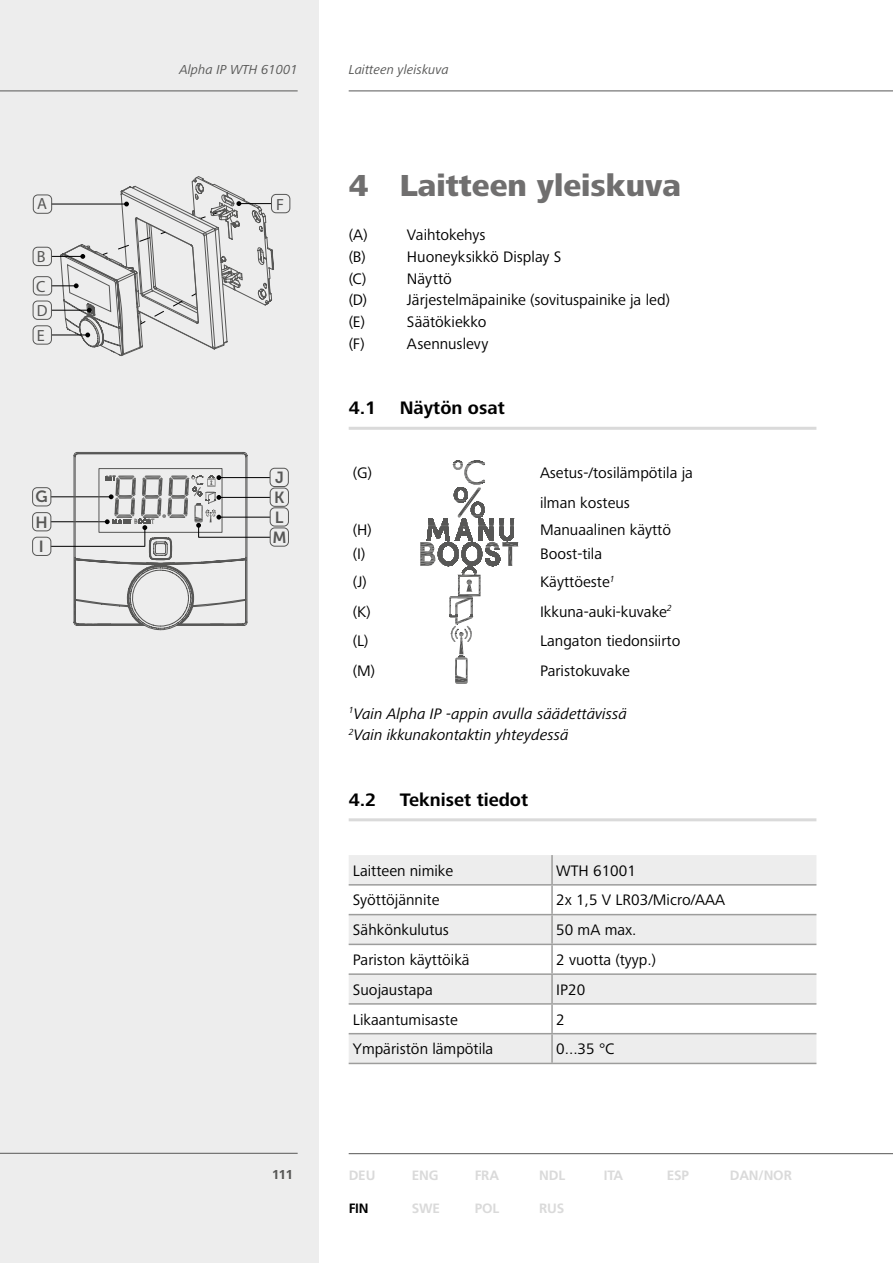
<style>
.page{position:relative;width:893px;height:1263px;background:#fff}
.page>*{position:absolute;margin:0;border:0;box-sizing:border-box;transform-origin:0 0}
.t1{font:800 31.5px "Frutiger Next LTW1 G";color:#706f6f}
.t2{font:700 18.75px "Frutiger Next LTW1 G";color:#000}
.t3{font:16.2px/24.6px "Museo Sans 700";color:#575756;text-align:justify}
.t4{font:16.05px/19.8px "Museo Sans 700";color:#575756}
.fin-Fließtext{font:15.75px/30.2px "Frutiger Next LTW1 G";color:#000}
.fin-Tabelle_linksbün{font:15.75px "Frutiger Next LTW1 G";color:#000}
.fin-Fließtext_italic{font:italic 15.75px "Frutiger Next LTW1 G";color:#000}
.t5{font:700 13.5px "Frutiger LT Com";letter-spacing:-.01em;color:#dadada}
.t6{font:italic 13.5px "Frutiger Next LTW1 G";color:#575756}
.t7{font:700 13.5px "Frutiger LT Com";color:#000}
.t8{font:700 13.5px "Frutiger Next LTW1 G";color:#575756}
</style>
<div class="page">
<div style="left:0;top:0;width:319px;height:1263px;background:#ededed"></div>
<hr style="left:349px;top:1153px;width:544px;height:1px;background:#575756">
<hr style="left:0;top:1153px;width:298px;height:1px;background:#575756">
<hr style="left:349px;top:91px;width:544px;height:1px;background:#575756">
<hr style="left:0;top:91px;width:298px;height:1px;background:#575756">
<hr style="left:349px;top:427px;width:467px;height:3px;background:#dadada">
<hr style="left:349px;top:818px;width:467px;height:3px;background:#dadada">
<svg style="left:420px;top:460px;width:98px;height:224px"></svg>
<div style="left:349px;top:855px;width:467px;height:208px;background:#ededed"></div>
<svg style="left:349px;top:885px;width:467px;height:148px"></svg>
<hr style="left:551px;top:855px;width:2px;height:29px;background:#9d9d9c">
<hr style="left:349px;top:884px;width:203px;height:1px;background:#9d9d9c">
<hr style="left:552px;top:884px;width:264px;height:1px;background:#9d9d9c">
<hr style="left:551px;top:885px;width:2px;height:29px;background:#9d9d9c">
<hr style="left:349px;top:914px;width:203px;height:1px;background:#9d9d9c">
<hr style="left:552px;top:914px;width:264px;height:1px;background:#9d9d9c">
<hr style="left:551px;top:915px;width:2px;height:29px;background:#9d9d9c">
<hr style="left:349px;top:944px;width:203px;height:1px;background:#9d9d9c">
<hr style="left:552px;top:944px;width:264px;height:1px;background:#9d9d9c">
<hr style="left:551px;top:945px;width:2px;height:28px;background:#9d9d9c">
<hr style="left:349px;top:973px;width:203px;height:2px;background:#9d9d9c">
<hr style="left:552px;top:973px;width:264px;height:2px;background:#9d9d9c">
<hr style="left:551px;top:975px;width:2px;height:28px;background:#9d9d9c">
<hr style="left:349px;top:1003px;width:203px;height:2px;background:#9d9d9c">
<hr style="left:552px;top:1003px;width:264px;height:2px;background:#9d9d9c">
<hr style="left:551px;top:1005px;width:2px;height:28px;background:#9d9d9c">
<hr style="left:349px;top:1033px;width:203px;height:1px;background:#9d9d9c">
<hr style="left:552px;top:1033px;width:264px;height:1px;background:#9d9d9c">
<hr style="left:551px;top:1034px;width:2px;height:29px;background:#9d9d9c">
<hr style="left:349px;top:1063px;width:203px;height:1px;background:#9d9d9c">
<hr style="left:552px;top:1063px;width:264px;height:1px;background:#9d9d9c">
<div style="left:33px;top:195px;width:19px;height:19px;border:1px solid #575756;border-radius:5px"></div>
<div style="left:271px;top:194px;width:19px;height:19px;border:1px solid #575756;border-radius:5px"></div>
<div style="left:33px;top:276px;width:19px;height:19px;border:1px solid #575756;border-radius:5px"></div>
<div style="left:33px;top:301px;width:19px;height:19px;border:1px solid #575756;border-radius:5px"></div>
<div style="left:33px;top:326px;width:19px;height:18px;border:1px solid #575756;border-radius:5px"></div>
<svg style="left:51px;top:176px;width:223px;height:180px"></svg>
<div style="left:33px;top:247px;width:19px;height:19px;border:1px solid #575756;border-radius:5px"></div>
<hr style="left:51px;top:521px;width:56px;height:1px;background:#000">
<hr style="left:51px;top:496px;width:60px;height:1px;background:#000">
<div style="left:32px;top:487px;width:19px;height:19px;border:1px solid #575756;border-radius:5px"></div>
<div style="left:32px;top:512px;width:19px;height:19px;border:1px solid #575756;border-radius:5px"></div>
<hr style="left:219px;top:477px;width:51px;height:1px;background:#000">
<div style="left:270px;top:468px;width:19px;height:19px;border:1px solid #575756;border-radius:5px"></div>
<hr style="left:219px;top:497px;width:51px;height:1px;background:#000">
<div style="left:270px;top:488px;width:19px;height:19px;border:1px solid #575756;border-radius:5px"></div>
<hr style="left:219px;top:517px;width:51px;height:1px;background:#000">
<div style="left:270px;top:508px;width:19px;height:18px;border:1px solid #575756;border-radius:5px"></div>
<hr style="left:199px;top:537px;width:71px;height:1px;background:#000">
<div style="left:270px;top:528px;width:19px;height:18px;border:1px solid #575756;border-radius:5px"></div>
<hr style="left:51px;top:546px;width:94px;height:1px;background:#000">
<div style="left:32px;top:537px;width:19px;height:19px;border:1px solid #575756;border-radius:5px"></div>
<svg style="left:73px;top:452px;width:175px;height:179px"></svg>
<p class="t6" style="left:179px;top:61px;width:120px">Alpha IP WTH 61001</p>
<p class="t6" style="left:349px;top:61px;width:101px">Laitteen yleiskuva</p>
<p class="t3" style="left:37px;top:191px;width:11px">A</p>
<p class="t3" style="left:276px;top:192px;width:9px">F</p>
<p class="t3" style="left:37px;top:244px;width:10px">B</p>
<p class="t3" style="left:36px;top:274px;width:13px">C D E</p>
<p class="t4" style="left:35px;top:487px;width:14px">G</p>
<p class="t4" style="left:35px;top:512px;width:14px">H</p>
<p class="t4" style="left:39px;top:537px;width:6px">I</p>
<p class="t4" style="left:272px;top:468px;width:16px">J<br>K<br>L<br>M</p>
<p class="t8" style="left:272px;top:1167px;width:23px">111</p>
<p class="t1" style="left:349px;top:168px;width:334px">4 Laitteen yleiskuva</p>
<p class="fin-Fließtext" style="left:349px;top:220px;width:21px">(A)</p>
<p class="fin-Fließtext" style="left:407px;top:220px;width:80px">Vaihtokehys</p>
<p class="fin-Fließtext" style="left:349px;top:242px;width:18px">(B)</p>
<p class="fin-Fließtext" style="left:407px;top:242px;width:156px">Huoneyksikkö Display S</p>
<p class="fin-Fließtext" style="left:349px;top:264px;width:19px">(C)</p>
<p class="fin-Fließtext" style="left:407px;top:264px;width:47px">Näyttö</p>
<p class="fin-Fließtext" style="left:349px;top:285px;width:20px">(D)</p>
<p class="fin-Fließtext" style="left:407px;top:285px;width:265px">Järjestelmäpainike (sovituspainike ja led)</p>
<p class="fin-Fließtext" style="left:349px;top:307px;width:18px">(E)</p>
<p class="fin-Fließtext" style="left:407px;top:307px;width:81px">Säätökiekko</p>
<p class="fin-Fließtext" style="left:349px;top:329px;width:17px">(F)</p>
<p class="fin-Fließtext" style="left:407px;top:329px;width:83px">Asennuslevy</p>
<p class="t2" style="left:349px;top:397px;width:29px">4.1</p>
<p class="t2" style="left:400px;top:397px;width:107px">Näytön osat</p>
<p class="fin-Fließtext" style="left:353px;top:458px;width:21px">(G)</p>
<p class="fin-Fließtext" style="left:540px;top:458px;width:154px">Asetus-/tosilämpötila ja ilman kosteus</p>
<p class="fin-Fließtext" style="left:353px;top:515px;width:20px">(H)</p>
<p class="fin-Fließtext" style="left:540px;top:515px;width:133px">Manuaalinen käyttö</p>
<p class="fin-Fließtext" style="left:353px;top:539px;width:14px">(I)</p>
<p class="fin-Fließtext" style="left:540px;top:539px;width:64px">Boost-tila</p>
<p class="fin-Fließtext" style="left:353px;top:567px;width:15px">(J)</p>
<p class="fin-Fließtext" style="left:540px;top:567px;width:76px">Käyttöeste<sup>1</sup></p>
<p class="fin-Fließtext" style="left:353px;top:597px;width:19px">(K)</p>
<p class="fin-Fließtext" style="left:540px;top:597px;width:133px">Ikkuna-auki-kuvake<sup>2</sup></p>
<p class="fin-Fließtext" style="left:353px;top:626px;width:17px">(L)</p>
<p class="fin-Fließtext" style="left:540px;top:626px;width:142px">Langaton tiedonsiirto</p>
<p class="fin-Fließtext" style="left:353px;top:656px;width:24px">(M)</p>
<p class="fin-Fließtext" style="left:540px;top:656px;width:91px">Paristokuvake</p>
<p class="fin-Fließtext_italic" style="left:349px;top:704px;width:280px"><sup>1</sup>Vain Alpha IP -appin avulla säädettävissä</p>
<p class="fin-Fließtext_italic" style="left:349px;top:726px;width:222px"><sup>2</sup>Vain ikkunakontaktin yhteydessä</p>
<p class="t2" style="left:349px;top:789px;width:29px">4.2</p>
<p class="t2" style="left:400px;top:789px;width:130px">Tekniset tiedot</p>
<p class="fin-Tabelle_linksbün" style="left:353px;top:861px;width:102px">Laitteen nimike</p>
<p class="fin-Tabelle_linksbün" style="left:556px;top:861px;width:81px">WTH 61001</p>
<p class="fin-Tabelle_linksbün" style="left:353px;top:891px;width:88px">Syöttöjännite</p>
<p class="fin-Tabelle_linksbün" style="left:556px;top:891px;width:170px">2x 1,5 V LR03/Micro/AAA</p>
<p class="fin-Tabelle_linksbün" style="left:353px;top:921px;width:98px">Sähkönkulutus</p>
<p class="fin-Tabelle_linksbün" style="left:556px;top:921px;width:82px">50 mA max.</p>
<p class="fin-Tabelle_linksbün" style="left:353px;top:951px;width:118px">Pariston käyttöikä</p>
<p class="fin-Tabelle_linksbün" style="left:556px;top:951px;width:101px">2 vuotta (tyyp.)</p>
<p class="fin-Tabelle_linksbün" style="left:353px;top:980px;width:81px">Suojaustapa</p>
<p class="fin-Tabelle_linksbün" style="left:556px;top:980px;width:30px">IP20</p>
<p class="fin-Tabelle_linksbün" style="left:353px;top:1010px;width:106px">Likaantumisaste</p>
<p class="fin-Tabelle_linksbün" style="left:556px;top:1010px;width:10px">2</p>
<p class="fin-Tabelle_linksbün" style="left:353px;top:1040px;width:142px">Ympäristön lämpötila</p>
<p class="fin-Tabelle_linksbün" style="left:556px;top:1040px;width:60px">0...35 °C</p>
<p class="t5" style="left:349px;top:1166px;width:28px">DEU</p>
<p class="t5" style="left:412px;top:1166px;width:28px">ENG</p>
<p class="t5" style="left:475px;top:1166px;width:26px">FRA</p>
<p class="t5" style="left:539px;top:1166px;width:27px">NDL</p>
<p class="t5" style="left:604px;top:1166px;width:21px">ITA</p>
<p class="t5" style="left:667px;top:1166px;width:24px">ESP</p>
<p class="t5" style="left:730px;top:1166px;width:64px">DAN/NOR</p>
<p class="t7" style="left:349px;top:1199px;width:21px">FIN</p>
<p class="t5" style="left:412px;top:1199px;width:30px">SWE</p>
<p class="t5" style="left:475px;top:1199px;width:26px">POL</p>
<p class="t5" style="left:539px;top:1199px;width:27px">RUS</p>
</div>
